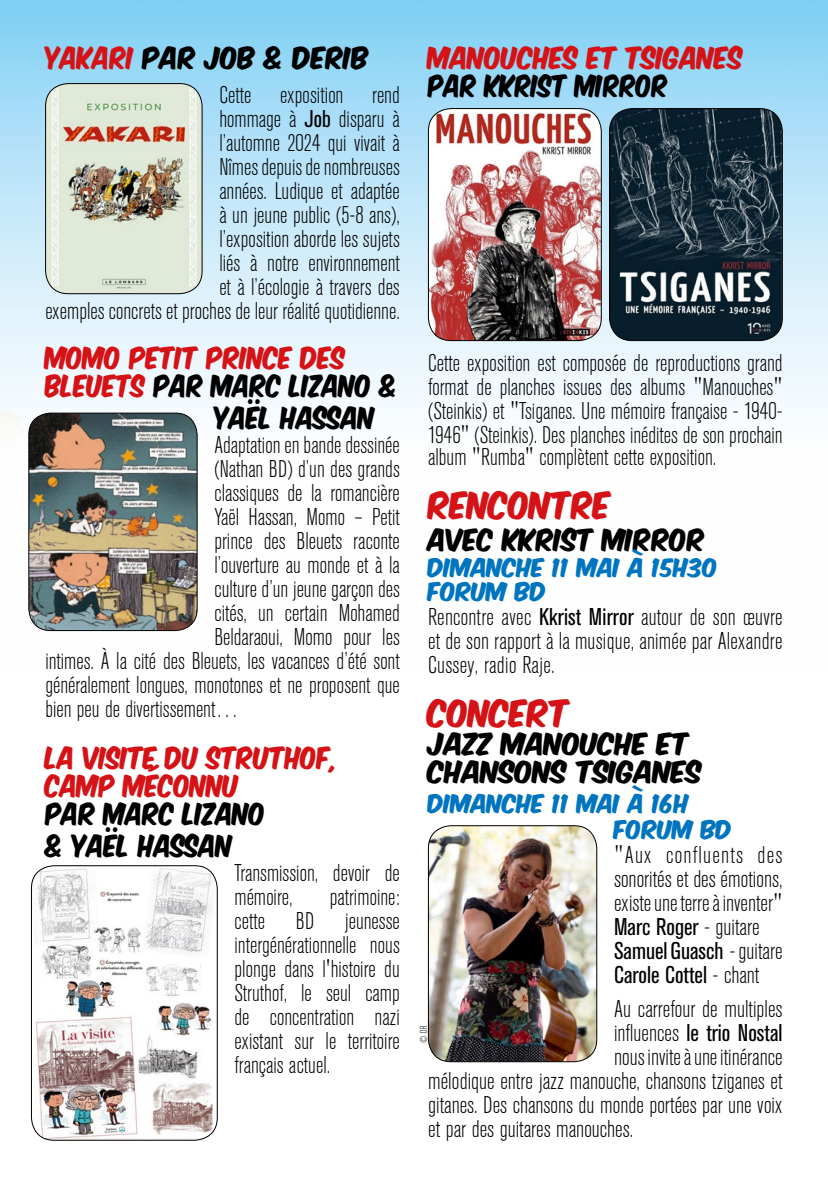
<style>
.page{position:relative;width:828px;height:1191px;background:#fff}
.page>*{position:absolute;margin:0;border:0;box-sizing:border-box;transform-origin:0 0}
.t1{font:32px "Komika Axis";color:#d51317;scale:.95 1}
.t2{font:26px/28px "Komika Axis";color:#d51317;scale:.9 1}
.t3{font:26px "Komika Axis";color:#000;scale:.96 1}
.t4{font:26px/32px "Komika Axis";color:#000;scale:.9 1}
.t5{font:26px/28px "Komika Axis";color:#000}
.t6{font:26px "Komika Axis";color:#d51317;scale:.93 1}
.t7{font:26px "Komika Axis";color:#000;scale:.87 1}
.t8{font:300 condensed 24px/24px "Akzidenz Grotesk BE";color:#000;text-align:justify}
.t9{font:condensed 24px "Akzidenz Grotesk BE";color:#000}
.t10{font:22px/24px "Komika Axis";color:#0075bf}
.t11{font:300 condensed 10px "Akzidenz Grotesk BE";color:#000;scale:.9 1}
.s1{color:#d51317}
.s2{font-weight:400}
.s3{color:#000}
.s4{font-weight:300}
</style>
<div class="page">
<img style="left:0;top:0;width:828px;height:632px">
<img style="left:46px;top:84px;width:156px;height:210px">
<div style="left:45px;top:83px;width:157px;height:211px;border:1px solid #000;border-radius:23px"></div>
<img style="left:428px;top:109px;width:173px;height:231px">
<div style="left:428px;top:108px;width:173px;height:233px;border:1px solid #000;border-radius:23px"></div>
<img style="left:31px;top:865px;width:186px;height:275px">
<div style="left:31px;top:865px;width:186px;height:275px;border:1px solid #000;border-radius:23px"></div>
<img style="left:29px;top:413px;width:168px;height:217px">
<div style="left:29px;top:413px;width:168px;height:218px;border:1px solid #000;border-radius:22px"></div>
<img style="left:609px;top:109px;width:173px;height:231px">
<div style="left:609px;top:108px;width:173px;height:233px;border:1px solid #000;border-radius:23px"></div>
<img style="left:428px;top:825px;width:169px;height:236px">
<div style="left:428px;top:825px;width:169px;height:237px;border:1px solid #000;border-radius:23px"></div>
<p class="t3" style="left:45px;top:45px;width:339px"><span class="s1">YAKARI</span> PAR JOB &amp; DERIB</p>
<p class="t8" style="left:45px;top:83px;width:356px;text-align:right">Cette exposition rend<br>hommage à <span class="s2">Job</span> disparu à<br>l’automne 2024 qui vivait à<br>Nîmes depuis de nombreuses<br>années. Ludique et adaptée<br>à un jeune public (5-8 ans),<br>l’exposition aborde les sujets<br>liés à notre environnement<br>et à l’écologie à travers des<br>exemples concrets et proches de leur réalité quotidienne.</p>
<p class="t2" style="left:45px;top:346px;width:393px">MOMO PETIT PRINCE DES<br>BLEUETS <span class="s3">PAR MARC LIZANO &amp;</span></p>
<p class="t4" style="left:214px;top:404px;width:180px">YAËL HASSAN</p>
<p class="t8" style="left:214px;top:433px;width:187px">Adaptation en bande dessinée</p>
<p class="t8" style="left:214px;top:457px;width:187px">(Nathan BD) d’un des grands</p>
<p class="t8" style="left:214px;top:481px;width:187px">classiques de la romancière</p>
<p class="t8" style="left:214px;top:505px;width:187px">Yaël Hassan, Momo – Petit</p>
<p class="t8" style="left:214px;top:529px;width:187px">prince des Bleuets raconte</p>
<p class="t8" style="left:214px;top:553px;width:187px">l’ouverture au monde et à la</p>
<p class="t8" style="left:214px;top:577px;width:187px">culture d’un jeune garçon des</p>
<p class="t8" style="left:214px;top:601px;width:187px">cités, un certain Mohamed</p>
<p class="t8" style="left:214px;top:625px;width:187px">Beldaraoui, Momo pour les</p>
<p class="t8" style="left:45px;top:649px;width:356px">intimes. À la cité des Bleuets, les vacances d’été sont</p>
<p class="t8" style="left:45px;top:673px;width:356px">généralement longues, monotones et ne proposent que</p>
<p class="t8" style="left:45px;top:697px;width:195px">bien peu de divertissement…</p>
<p class="t2" style="left:45px;top:746px;width:326px">LA VISITE DU STRUTHOF,<br>CAMP MÉCONNU</p>
<p class="t4" style="left:45px;top:800px;width:246px">PAR MARC LIZANO &amp; YAËL HASSAN</p>
<p class="t8" style="left:234px;top:861px;width:167px">Transmission, devoir de mémoire,</p>
<p class="t8" style="left:330px;top:885px;width:72px">patrimoine:</p>
<p class="t8" style="left:234px;top:909px;width:32px">cette</p>
<p class="t8" style="left:296px;top:909px;width:20px">BD</p>
<p class="t8" style="left:234px;top:909px;width:167px;text-indent:110px">jeunesse intergénérationnelle nous plonge dans l'histoire du Struthof, le seul camp de concentration nazi existant sur le territoire français actuel.</p>
<p class="t6" style="left:428px;top:45px;width:340px">MANOUCHES ET TSIGANES</p>
<p class="t7" style="left:428px;top:73px;width:278px">PAR KKRIST MIRROR</p>
<p class="t8" style="left:428px;top:351px;width:356px">Cette exposition est composée de reproductions grand format de planches issues des albums "Manouches" (Steinkis) et "Tsiganes. Une mémoire française - 1940- 1946" (Steinkis). Des planches inédites de son prochain album "Rumba" complètent cette exposition.</p>
<h1 class="t1" style="left:428px;top:489px;width:194px">RENCONTRE</h1>
<p class="t3" style="left:428px;top:527px;width:290px">AVEC KKRIST MIRROR</p>
<p class="t10" style="left:428px;top:557px;width:291px">DIMANCHE 11 MAI À 15H30<br>FORUM BD</p>
<p class="t8" style="left:428px;top:605px;width:356px">Rencontre avec <span class="s2">Kkrist Mirror</span> autour de son œuvre et de son rapport à la musique, animée par Alexandre Cussey, radio Raje.</p>
<h1 class="t1" style="left:428px;top:697px;width:150px">CONCERT</h1>
<p class="t5" style="left:428px;top:732px;width:275px">JAZZ MANOUCHE ET<br>CHANSONS TSIGANES</p>
<p class="t10" style="left:614px;top:792px;width:120px;line-height:26px;text-indent:-186px">DIMANCHE 11 MAI À 16H<br>FORUM BD</p>
<p class="t8" style="left:614px;top:843px;width:170px;text-align:left">"Aux confluents des sonorités et des émotions, existe une terre à inventer"<br><span class="s2">Marc Roger</span> - guitare<br><span class="s2">Samuel Guasch</span> - guitare<br><span class="s2">Carole Cottel</span> - chant</p>
<p class="t8" style="left:614px;top:997px;width:170px">Au carrefour de multiples</p>
<p class="t9" style="left:614px;top:1019px;width:170px"><span class="s4">influences</span> le trio Nostal</p>
<p class="t8" style="left:614px;top:1045px;width:170px">nous invite à une itinérance</p>
<p class="t8" style="left:428px;top:1069px;width:356px">mélodique entre jazz manouche, chansons tziganes et</p>
<p class="t8" style="left:428px;top:1093px;width:356px">gitanes. Des chansons du monde portées par une voix</p>
<p class="t8" style="left:428px;top:1117px;width:207px">et par des guitares manouches.</p>
<p class="t11" style="left:418px;top:1042px;width:20px;rotate:-90deg">© DR</p>
</div>
